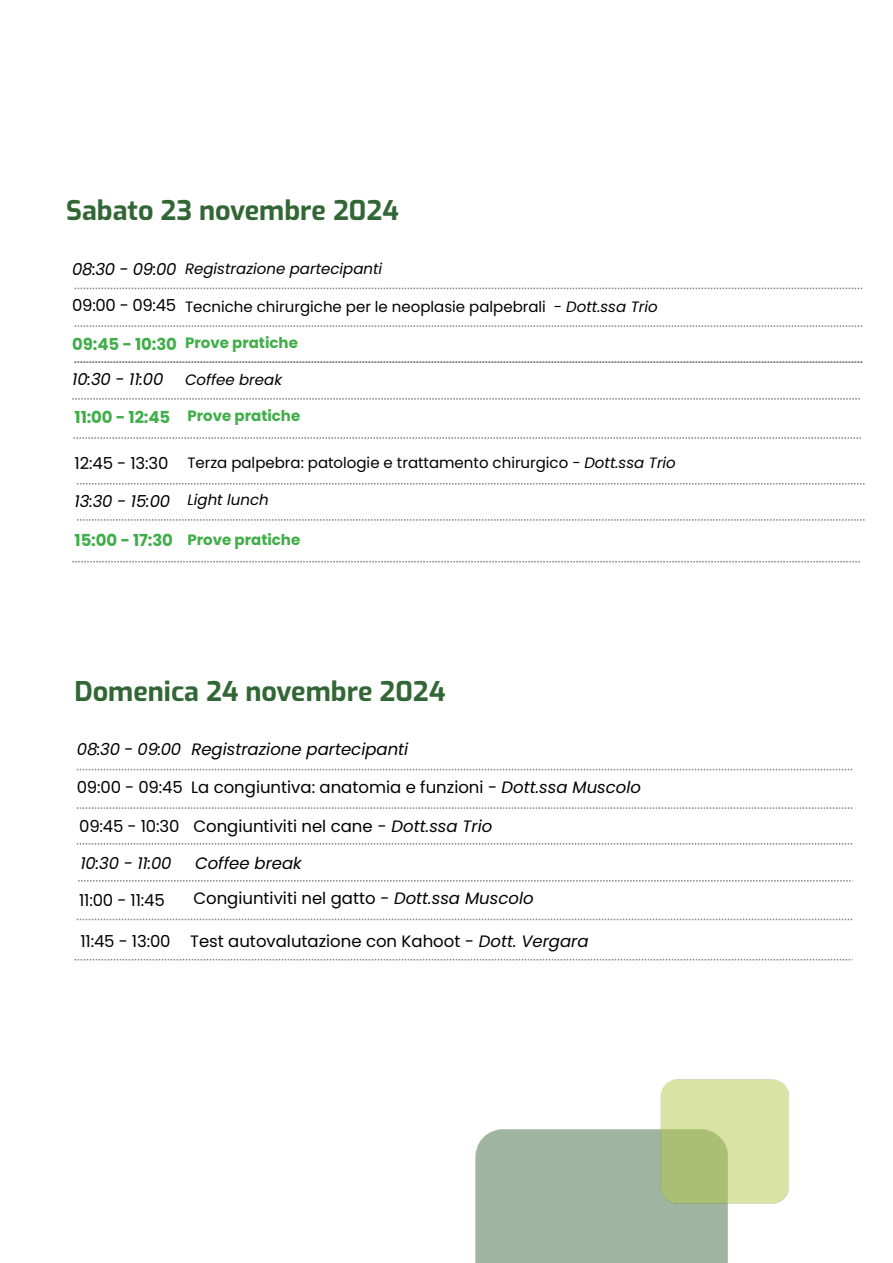
<style>
.page{position:relative;width:893px;height:1263px;background:#fff}
.page>*{position:absolute;margin:0;border:0;box-sizing:border-box;transform-origin:0 0}
.t1{font:700 27px "Exo";color:#326635}
.t2{font:16.5px "Poppins";color:#000}
.t3{font:italic 16.5px "Poppins";color:#000}
.t4{font:700 16.5px "Poppins";letter-spacing:-.01em;color:#40ae48}
.t5{font:15px "Poppins";color:#000}
.t6{font:700 15px "Poppins";color:#40ae48}
.t7{font:italic 15px "Poppins";color:#000}
.s1{font-style:italic}
.s2{font-size:16.5px}
.s3{font-style:inherit}
</style>
<div class="page">
<img style="left:660px;top:1079px;width:129px;height:125px">
<svg style="left:75px;top:288px;width:787px;height:1px"></svg>
<svg style="left:75px;top:325px;width:787px;height:2px"></svg>
<svg style="left:72px;top:398px;width:788px;height:2px"></svg>
<svg style="left:77px;top:483px;width:788px;height:1px"></svg>
<svg style="left:77px;top:519px;width:788px;height:2px"></svg>
<svg style="left:72px;top:561px;width:788px;height:1px"></svg>
<svg style="left:77px;top:769px;width:775px;height:1px"></svg>
<svg style="left:77px;top:807px;width:775px;height:2px;background:#d0d0d0"></svg>
<svg style="left:77px;top:843px;width:775px;height:1px"></svg>
<svg style="left:77px;top:919px;width:775px;height:1px"></svg>
<svg style="left:78px;top:880px;width:773px;height:1px"></svg>
<svg style="left:75px;top:959px;width:777px;height:1px"></svg>
<svg style="left:75px;top:361px;width:787px;height:2px;background:#b3b3b3"></svg>
<svg style="left:73px;top:437px;width:788px;height:2px"></svg>
<h1 class="t1" style="left:66px;top:190px;width:334px">Sabato 23 novembre 2024</h1>
<p class="t3" style="left:72px;top:259px;width:106px">08:30 - 09:00</p>
<p class="t2" style="left:72px;top:296px;width:105px">09:00 - 09:45</p>
<p class="t4" style="left:72px;top:334px;width:106px">09:45 - 10:30</p>
<p class="t3" style="left:72px;top:370px;width:93px">10:30 - 11:00</p>
<p class="t7" style="left:185px;top:260px;width:199px">Registrazione partecipanti</p>
<p class="t5" style="left:185px;top:298px;width:474px">Tecniche chirurgiche per le neoplasie palpebrali - <span class="s1">Dott.ssa Trio</span></p>
<p class="t6" style="left:185px;top:334px;width:114px">Prove pratiche</p>
<p class="t7" style="left:185px;top:371px;width:99px">Coffee break</p>
<p class="t6" style="left:75px;top:407px;width:227px"><span class="s2">11:00 - 12:45</span> Prove pratiche</p>
<p class="t2" style="left:75px;top:454px;width:95px">12:45 - 13:30</p>
<p class="t3" style="left:75px;top:491px;width:97px">13:30 - 15:00</p>
<p class="t4" style="left:75px;top:530px;width:100px">15:00 - 17:30</p>
<p class="t5" style="left:187px;top:454px;width:490px">Terza palpebra: patologie e trattamento chirurgico <span class="s3">-</span> <span class="s1">Dott.ssa Trio</span></p>
<p class="t7" style="left:187px;top:491px;width:83px">Light lunch</p>
<p class="t6" style="left:187px;top:531px;width:114px">Prove pratiche</p>
<h1 class="t1" style="left:75px;top:672px;width:372px">Domenica 24 novembre 2024</h1>
<p class="t3" style="left:77px;top:739px;width:106px">08:30 - 09:00</p>
<p class="t2" style="left:77px;top:777px;width:108px">09:00 - 09:45</p>
<p class="t2" style="left:79px;top:816px;width:102px">09:45 - 10:30</p>
<p class="t3" style="left:191px;top:739px;width:218px">Registrazione partecipanti</p>
<p class="t2" style="left:191px;top:777px;width:452px">La congiuntiva: anatomia e funzioni - <span class="s1">Dott.ssa Muscolo</span></p>
<p class="t2" style="left:193px;top:816px;width:300px">Congiuntiviti nel cane <span class="s1">- Dott.ssa Trio</span></p>
<p class="t3" style="left:80px;top:853px;width:93px">10:30 - 11:00</p>
<p class="t3" style="left:195px;top:853px;width:108px">Coffee break</p>
<p class="t2" style="left:79px;top:890px;width:87px">11:00 - 11:45</p>
<p class="t2" style="left:193px;top:888px;width:342px">Congiuntiviti nel gatto <span class="s1">- Dott.ssa Muscolo</span></p>
<p class="t2" style="left:80px;top:932px;width:92px">11:45 - 13:00</p>
<p class="t2" style="left:190px;top:932px;width:400px">Test autovalutazione con Kahoot <span class="s1">- Dott. Vergara</span></p>
</div>
